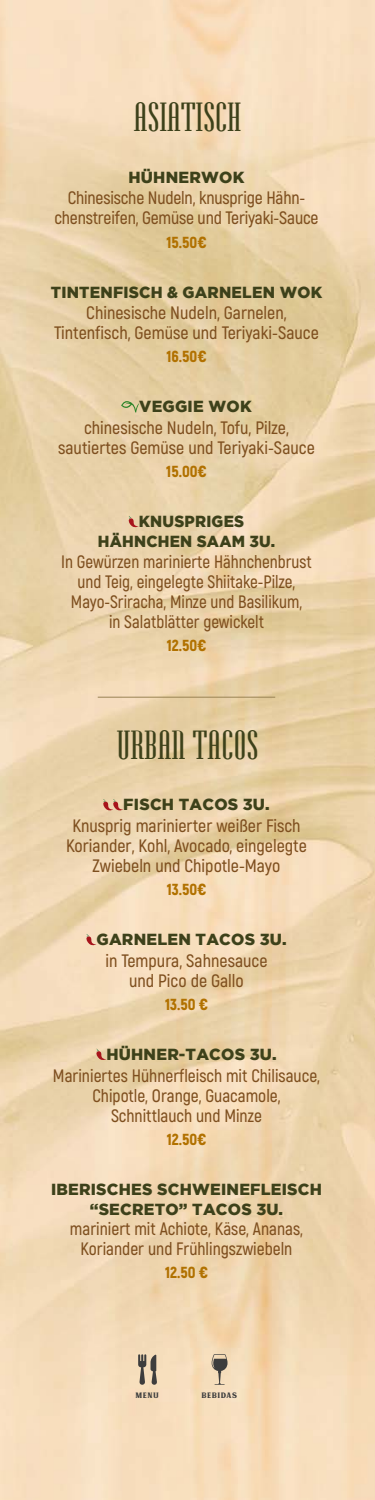
<style>
.page{position:relative;width:375px;height:1500px;background:#fff}
.page>*{position:absolute;margin:0;border:0;box-sizing:border-box;transform-origin:0 0}
.t1{font:35px "Hamerslag DEMO";letter-spacing:.01em;color:#3d411a}
.t2{font:600 18px/20px "Akrobat";color:#7e4f1f;text-align:center}
.t3{font:600 18px/20px "Akrobat";color:#7e4f1f;text-align:center;scale:.95 1}
.t4{font:900 16px/20px "Gotham";letter-spacing:.015em;color:#3d411a;text-align:center}
.t5{font:900 16px "Akrobat";color:#b17100}
.t6{font:900 16px/20px "Gotham";letter-spacing:.015em;color:#3d411a;scale:.96 1}
.t7{font:11px "MUARADEMO";letter-spacing:.05em;color:#3d3d3d}
</style>
<div class="page">
<svg style="left:121px;top:401px;width:18px;height:11px"></svg>
<svg style="left:128px;top:516px;width:11px;height:12px"></svg>
<hr style="left:98px;top:697px;width:177px;height:1px;background:#998353">
<svg style="left:103px;top:799px;width:20px;height:12px"></svg>
<svg style="left:86px;top:934px;width:10px;height:12px"></svg>
<svg style="left:96px;top:1049px;width:10px;height:12px"></svg>
<svg style="left:138px;top:1354px;width:19px;height:31px"></svg>
<svg style="left:212px;top:1354px;width:16px;height:31px"></svg>
<h1 class="t1" style="left:134px;top:91px;width:109px">ASIATISCH</h1>
<p class="t4" style="left:129px;top:167px;width:117px">HÜHNERWOK</p>
<p class="t2" style="left:54px;top:188px;width:266px">Chinesische Nudeln, knusprige Hähn&shy;chenstreifen, Gemüse und Teriyaki-Sauce</p>
<p class="t5" style="left:167px;top:232px;width:41px">15.50€</p>
<p class="t4" style="left:51px;top:282px;width:273px">TINTENFISCH &amp; GARNELEN WOK</p>
<p class="t2" style="left:54px;top:303px;width:266px">Chinesische Nudeln, Garnelen,<br>Tintenfisch, Gemüse und Teriyaki-Sauce</p>
<p class="t5" style="left:167px;top:346px;width:41px">16.50€</p>
<p class="t4" style="left:139px;top:396px;width:114px">VEGGIE WOK</p>
<p class="t2" style="left:58px;top:418px;width:258px">chinesische Nudeln, Tofu, Pilze, sautiertes Gemüse und Teriyaki-Sauce</p>
<p class="t5" style="left:166px;top:461px;width:42px">15.00€</p>
<p class="t6" style="left:98px;top:511px;width:186px;text-indent:41px">KNUSPRIGES<br>HÄHNCHEN SAAM 3U.</p>
<p class="t3" style="left:61px;top:551px;width:265px">In Gewürzen marinierte Hähnchenbrust und Teig, eingelegte Shiitake-Pilze, Mayo-Sriracha, Minze und Basilikum,<br>in Salatblätter gewickelt</p>
<p class="t5" style="left:167px;top:635px;width:41px">12.50€</p>
<h1 class="t1" style="left:117px;top:719px;width:143px">URBAN TACOS</h1>
<p class="t4" style="left:123px;top:794px;width:148px">FISCH TACOS 3U.</p>
<p class="t2" style="left:66px;top:816px;width:242px">Knusprig marinierter weißer Fisch<br>Koriander, Kohl, Avocado, eingelegte<br>Zwiebeln und Chipotle-Mayo</p>
<p class="t5" style="left:167px;top:879px;width:41px">13.50€</p>
<p class="t4" style="left:97px;top:929px;width:192px">GARNELEN TACOS 3U.</p>
<p class="t2" style="left:105px;top:951px;width:164px">in Tempura, Sahnesauce und Pico de Gallo</p>
<p class="t5" style="left:165px;top:994px;width:44px">13.50 €</p>
<p class="t4" style="left:107px;top:1044px;width:172px">HÜHNER-TACOS 3U.</p>
<p class="t2" style="left:53px;top:1065px;width:269px">Mariniertes Hühnerfleisch mit Chilisauce,<br>Chipotle, Orange, Guacamole,<br>Schnittlauch und Minze</p>
<p class="t5" style="left:167px;top:1129px;width:41px">12.50€</p>
<p class="t4" style="left:51px;top:1179px;width:272px">IBERISCHES SCHWEINEFLEISCH “SECRETO” TACOS 3U.</p>
<p class="t2" style="left:70px;top:1219px;width:235px">mariniert mit Achiote, Käse, Ananas,<br>Koriander und Frühlingszwiebeln</p>
<p class="t5" style="left:165px;top:1262px;width:44px">12.50 €</p>
<p class="t7" style="left:136px;top:1388px;width:25px">MENU</p>
<p class="t7" style="left:202px;top:1388px;width:37px">BEBIDAS</p>
</div>
